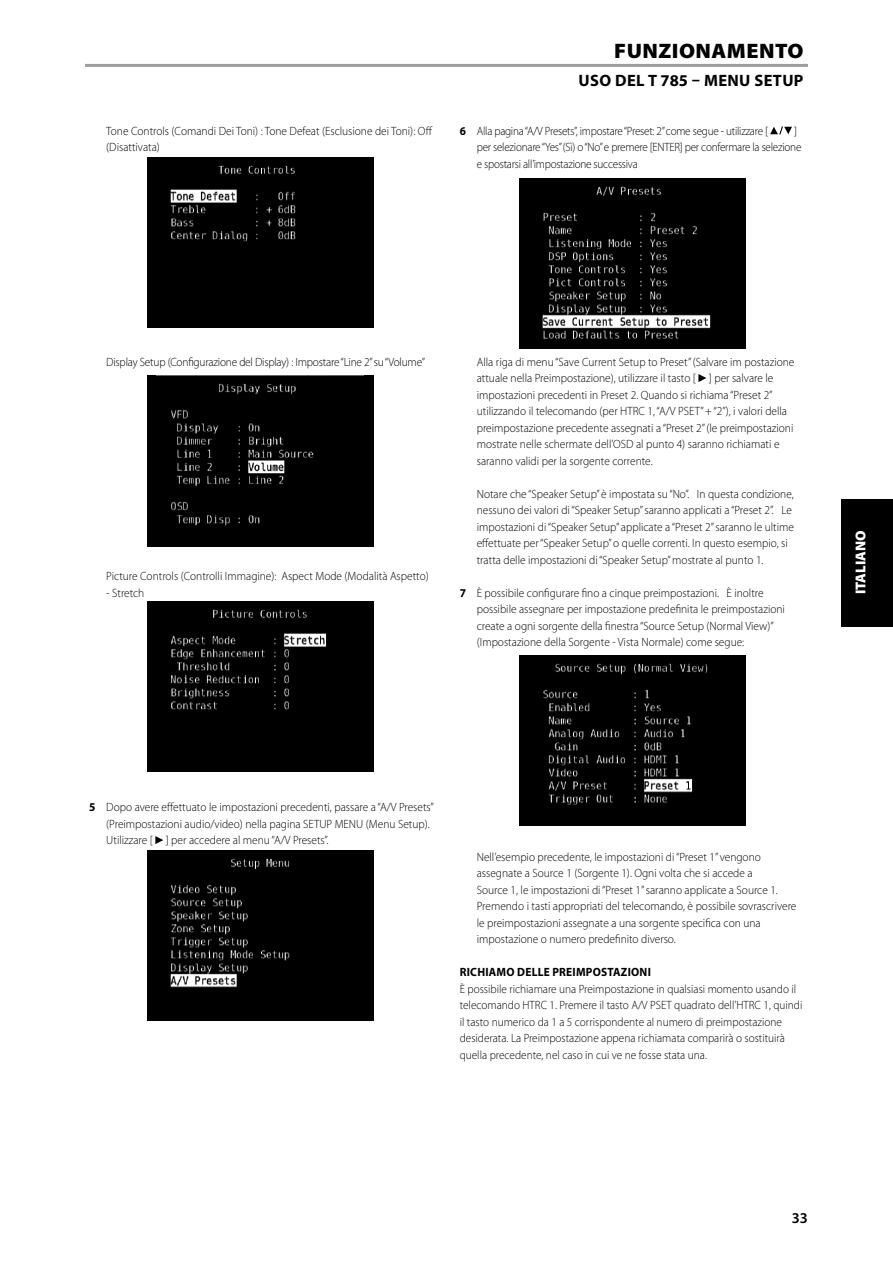
<style>
.page{position:relative;width:893px;height:1263px;background:#fff}
.page>*{position:absolute;margin:0;border:0;box-sizing:border-box;transform-origin:0 0}
.t1{font:900 21px "Myriad Pro";letter-spacing:.02em;color:#000;scale:1.05 1}
.t2{font:700 16.5px "Myriad Pro";letter-spacing:.02em;color:#000}
.t3{font:600 15px "Myriad Pro";color:#000}
.t4{font:900 14.4px "Myriad Pro";color:#fff}
.t5{font:300 12px/16.5px "Myriad Pro";color:#000;scale:.95 1}
.t6{font:300 12px/16.5px "Myriad Pro";color:#000;scale:.94 1}
.t7{font:300 12px/16.5px "Myriad Pro";letter-spacing:-.02em;color:#000;scale:.93 1}
.t8{font:300 12px "Myriad Pro";letter-spacing:-.02em;color:#000;scale:.95 1}
.t9{font:700 12px "Myriad Pro";letter-spacing:.02em;color:#000;scale:.95 1}
.s1{font-weight:700}
</style>
<div class="page">
<svg style="left:155px;top:836px;width:8px;height:8px"></svg>
<svg style="left:770px;top:126px;width:22px;height:9px"></svg>
<svg style="left:698px;top:374px;width:8px;height:8px"></svg>
<hr style="left:85px;top:64px;width:723px;height:3px;background:#9c9d9f">
<img style="left:148px;top:601px;width:225px;height:170px">
<div style="left:148px;top:157px;width:225px;height:170px;background:#000"></div>
<img style="left:148px;top:376px;width:225px;height:171px">
<img style="left:148px;top:851px;width:225px;height:170px">
<img style="left:520px;top:179px;width:225px;height:170px">
<img style="left:520px;top:655px;width:225px;height:171px">
<div style="left:842px;top:499px;width:51px;height:127px;background:#000"></div>
<p class="t5" style="left:106px;top:122px;width:345px">Tone Controls (Comandi Dei Toni) : Tone Defeat (Esclusione dei Toni): Off (Disattivata)</p>
<h1 class="t1" style="left:614px;top:37px;width:182px">FUNzIONAmENTO</h1>
<h2 class="t2" style="left:579px;top:70px;width:226px">USO DEL T 785 – MENU SETUP</h2>
<p class="t7" style="left:460px;top:122px;width:333px"><span class="s1">6</span> Alla pagina “A/V Presets”, impostare “Preset: 2” come segue - utilizzare [</p>
<p class="t7" style="left:477px;top:122px;width:351px;text-indent:317px">] per selezionare “Yes” (Sì) o “No” e premere [ENTER] per confermare la selezione e spostarsi all’impostazione successiva</p>
<p class="t8" style="left:106px;top:354px;width:337px">Display Setup (Configurazione del Display) : Impostare “Line 2” su “Volume”</p>
<p class="t5" style="left:106px;top:568px;width:341px">Picture Controls (Controlli Immagine): Aspect Mode (Modalità Aspetto)</p>
<p class="t5" style="left:106px;top:584px;width:42px">- Stretch</p>
<p class="t5" style="left:477px;top:353px;width:336px">Alla riga di menu “Save Current Setup to Preset” (Salvare im postazione attuale nella Preimpostazione), utilizzare il tasto [ ] per salvare le impostazioni precedenti in Preset 2. Quando si richiama “Preset 2” utilizzando il telecomando (per HTRC 1, “A/V PSET” + “2”), i valori della preimpostazione precedente assegnati a “Preset 2” (le preimpostazioni mostrate nelle schermate dell’OSD al punto 4) saranno richiamati e saranno validi per la sorgente corrente.</p>
<p class="t5" style="left:477px;top:485px;width:335px">Notare che “Speaker Setup” è impostata su “No”. In questa condizione, nessuno dei valori di “Speaker Setup” saranno applicati a “Preset 2”. Le impostazioni di “Speaker Setup” applicate a “Preset 2” saranno le ultime effettuate per “Speaker Setup” o quelle correnti. In questo esempio, si tratta delle impostazioni di “Speaker Setup” mostrate al punto 1.</p>
<p class="t5" style="left:477px;top:584px;width:326px;text-indent:-17px"><span class="s1">7</span> È possibile configurare fino a cinque preimpostazioni. È inoltre possibile assegnare per impostazione predefinita le preimpostazioni create a ogni sorgente della finestra “Source Setup (Normal View)” (Impostazione della Sorgente - Vista Normale) come segue:</p>
<p class="t4" style="left:851px;top:594px;width:65px;rotate:-90deg">ITALIANO</p>
<p class="t5" style="left:106px;top:799px;width:346px;text-indent:-17px"><span class="s1">5</span> Dopo avere effettuato le impostazioni precedenti, passare a “A/V Presets” (Preimpostazioni audio/video) nella pagina SETUP MENU (Menu Setup).<br>Utilizzare [ ] per accedere al menu “A/V Presets”.</p>
<p class="t5" style="left:477px;top:848px;width:338px">Nell’esempio precedente, le impostazioni di “Preset 1” vengono assegnate a Source 1 (Sorgente 1). Ogni volta che si accede a<br>Source 1, le impostazioni di “Preset 1” saranno applicate a Source 1.<br>Premendo i tasti appropriati del telecomando, è possibile sovrascrivere le preimpostazioni assegnate a una sorgente specifica con una impostazione o numero predefinito diverso.</p>
<p class="t9" style="left:460px;top:964px;width:203px">RICHIAMO DELLE PREIMPOSTAZIONI</p>
<p class="t6" style="left:460px;top:980px;width:366px">È possibile richiamare una Preimpostazione in qualsiasi momento usando il telecomando HTRC 1. Premere il tasto A/V PSET quadrato dell’HTRC 1, quindi il tasto numerico da 1 a 5 corrispondente al numero di preimpostazione desiderata. La Preimpostazione appena richiamata comparirà o sostituirà quella precedente, nel caso in cui ve ne fosse stata una.</p>
<p class="t3" style="left:792px;top:1208px;width:9px">33</p>
</div>
